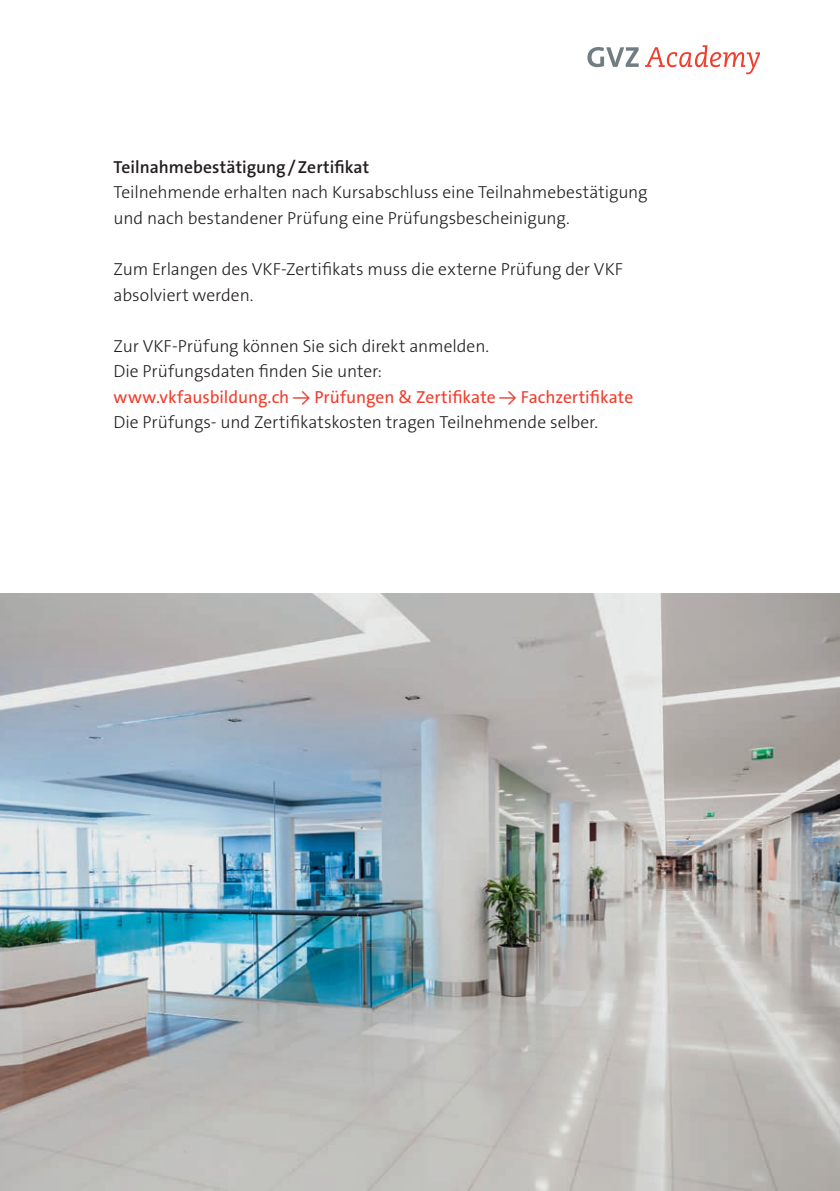
<style>
.page{position:relative;width:840px;height:1191px;background:#fff}
.page>*{position:absolute;margin:0;border:0;box-sizing:border-box;transform-origin:0 0}
.t1{font:17.6px/25.4px "The Sans LP3 Lig";letter-spacing:-.005em;color:#231f20}
.t2{font:17.6px "The Sans LP5 Plain";color:#ef3e2e}
.t3{font:17.6px "The Sans LP6 Se Bld";color:#231f20}
</style>
<div class="page">
<img style="left:0;top:594px;width:839px;height:597px">
<svg style="left:587px;top:47px;width:51px;height:20px"></svg>
<svg style="left:645px;top:45px;width:114px;height:29px"></svg>
<p class="t3" style="left:113px;top:156px;width:257px">Teilnahmebestätigung/Zertifikat</p>
<p class="t1" style="left:113px;top:180px;width:535px">Teilnehmende erhalten nach Kursabschluss eine Teilnahmebestätigung und nach bestandener Prüfung eine Prüfungsbescheinigung.</p>
<p class="t1" style="left:113px;top:256px;width:510px">Zum Erlangen des VKF-Zertifikats muss die externe Prüfung der VKF absolviert werden.</p>
<p class="t1" style="left:113px;top:333px;width:377px">Zur VKF-Prüfung können Sie sich direkt anmelden.<br>Die Prüfungsdaten finden Sie unter:</p>
<p class="t2" style="left:113px;top:385px;width:521px">www.vkfausbildung.ch → Prüfungen &amp; Zertifikate → Fachzertifikate</p>
<p class="t1" style="left:113px;top:409px;width:486px">Die Prüfungs- und Zertifikatskosten tragen Teilnehmende selber.</p>
</div>
